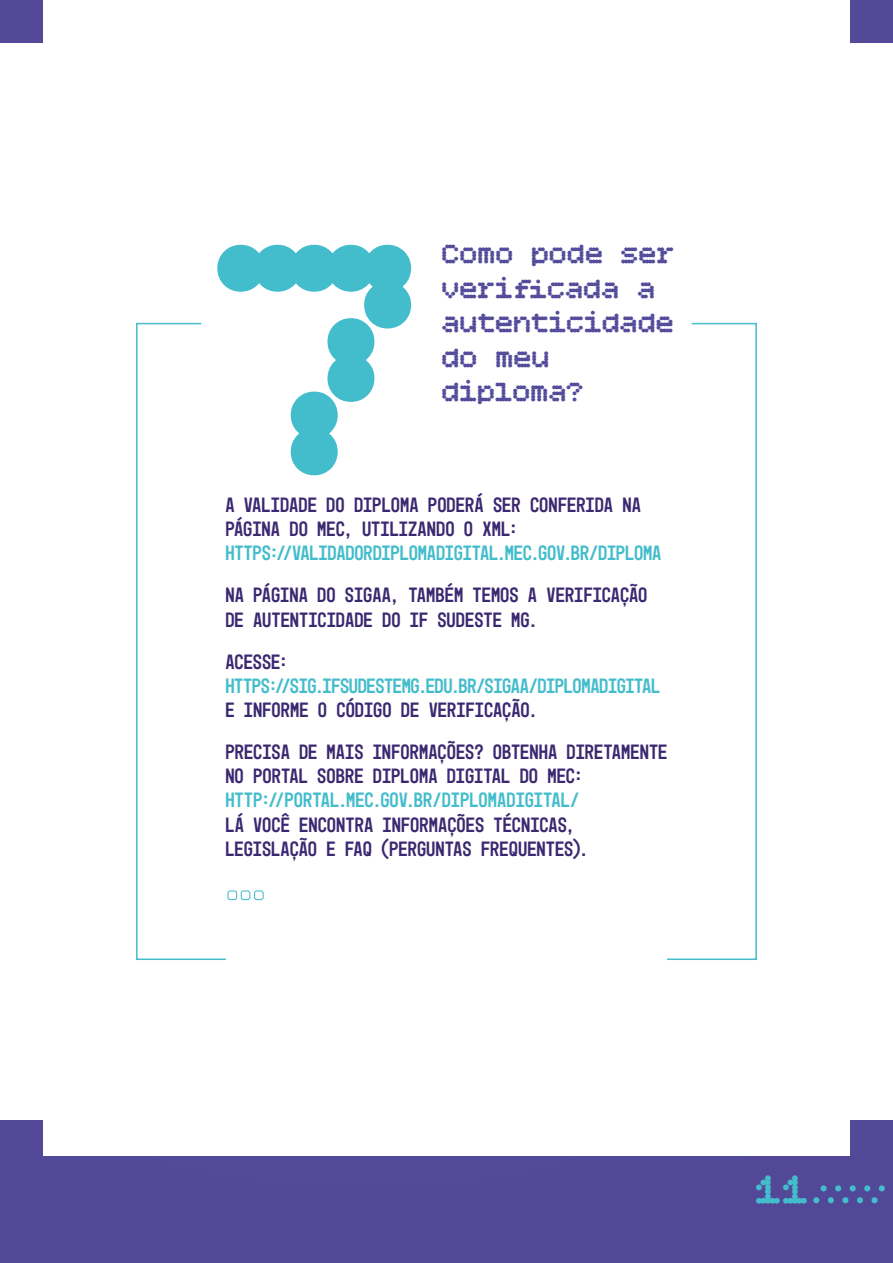
<style>
.page{position:relative;width:893px;height:1263px;background:#fff}
.page>*{position:absolute;margin:0;border:0;box-sizing:border-box;transform-origin:0 0}
.t1{font:367.2px "Bitcount Mono Single Medium Circle";color:#43bccb}
.t2{font:45px "Bitcount Mono Single Medium Circle";color:#43bccb}
.t3{font:30px/34.5px "Bitcount Mono Single Medium Circle";color:#554d9b}
.t4{font:21px/24.2px "Mono 45 Headline";color:#3a2870}
.t5{font:21px "Mono 45 Headline";letter-spacing:-.015em;color:#43bccb}
</style>
<div class="page">
<div style="left:850px;top:1120px;width:43px;height:100px;background:#544998"></div>
<div style="left:0;top:1120px;width:43px;height:100px;background:#544998"></div>
<div style="left:0;top:1157px;width:893px;height:106px;background:#524898"></div>
<div style="left:0;top:0;width:43px;height:43px;background:#544998"></div>
<div style="left:850px;top:0;width:43px;height:43px;background:#544998"></div>
<svg style="left:813px;top:1197px;width:6px;height:6px"></svg>
<svg style="left:828px;top:1197px;width:6px;height:6px"></svg>
<svg style="left:842px;top:1197px;width:6px;height:6px"></svg>
<svg style="left:857px;top:1197px;width:6px;height:6px"></svg>
<div style="left:871px;top:1197px;width:7px;height:6px;background:#43bccb;border-radius:50%"></div>
<div style="left:820px;top:1185px;width:7px;height:6px;background:#43bccb;border-radius:50%"></div>
<svg style="left:835px;top:1185px;width:6px;height:6px"></svg>
<svg style="left:850px;top:1185px;width:6px;height:6px"></svg>
<svg style="left:864px;top:1185px;width:6px;height:6px"></svg>
<svg style="left:879px;top:1185px;width:6px;height:6px"></svg>
<svg style="left:136px;top:322px;width:621px;height:638px"></svg>
<div style="left:227px;top:890px;width:10px;height:10px;border:1px solid #43bccb;border-radius:2px"></div>
<div style="left:241px;top:890px;width:9px;height:10px;border:1px solid #43bccb;border-radius:2px"></div>
<div style="left:254px;top:890px;width:10px;height:10px;border:1px solid #43bccb;border-radius:2px"></div>
<h1 class="t1" style="left:222px;top:98px;width:222px">7</h1>
<h3 class="t3" style="left:443px;top:235px;width:234px">Como pode ser verificada a autenticidade do meu diploma?</h3>
<p class="t4" style="left:225px;top:493px;width:417px">A VALIDADE DO DIPLOMA PODERÁ SER CONFERIDA NA<br>PÁGINA DO MEC, UTILIZANDO O XML:</p>
<p class="t5" style="left:225px;top:541px;width:438px">HTTPS://VALIDADORDIPLOMADIGITAL.MEC.GOV.BR/DIPLOMA</p>
<p class="t4" style="left:225px;top:583px;width:424px">NA PÁGINA DO SIGAA, TAMBÉM TEMOS A VERIFICAÇÃO<br>DE AUTENTICIDADE DO IF SUDESTE MG.</p>
<p class="t4" style="left:225px;top:649px;width:64px">ACESSE:</p>
<p class="t5" style="left:225px;top:673px;width:437px">HTTPS://SIG.IFSUDESTEMG.EDU.BR/SIGAA/DIPLOMADIGITAL</p>
<p class="t4" style="left:225px;top:689px;width:444px;line-height:42.2px">E INFORME O CÓDIGO DE VERIFICAÇÃO.<br>PRECISA DE MAIS INFORMAÇÕES? OBTENHA DIRETAMENTE</p>
<p class="t4" style="left:225px;top:764px;width:359px">NO PORTAL SOBRE DIPLOMA DIGITAL DO MEC:</p>
<p class="t5" style="left:225px;top:788px;width:356px">HTTP://PORTAL.MEC.GOV.BR/DIPLOMADIGITAL/</p>
<p class="t4" style="left:225px;top:812px;width:364px">LÁ VOCÊ ENCONTRA INFORMAÇÕES TÉCNICAS,<br>LEGISLAÇÃO E FAQ (PERGUNTAS FREQUENTES).</p>
<h2 class="t2" style="left:757px;top:1157px;width:55px">11</h2>
</div>
